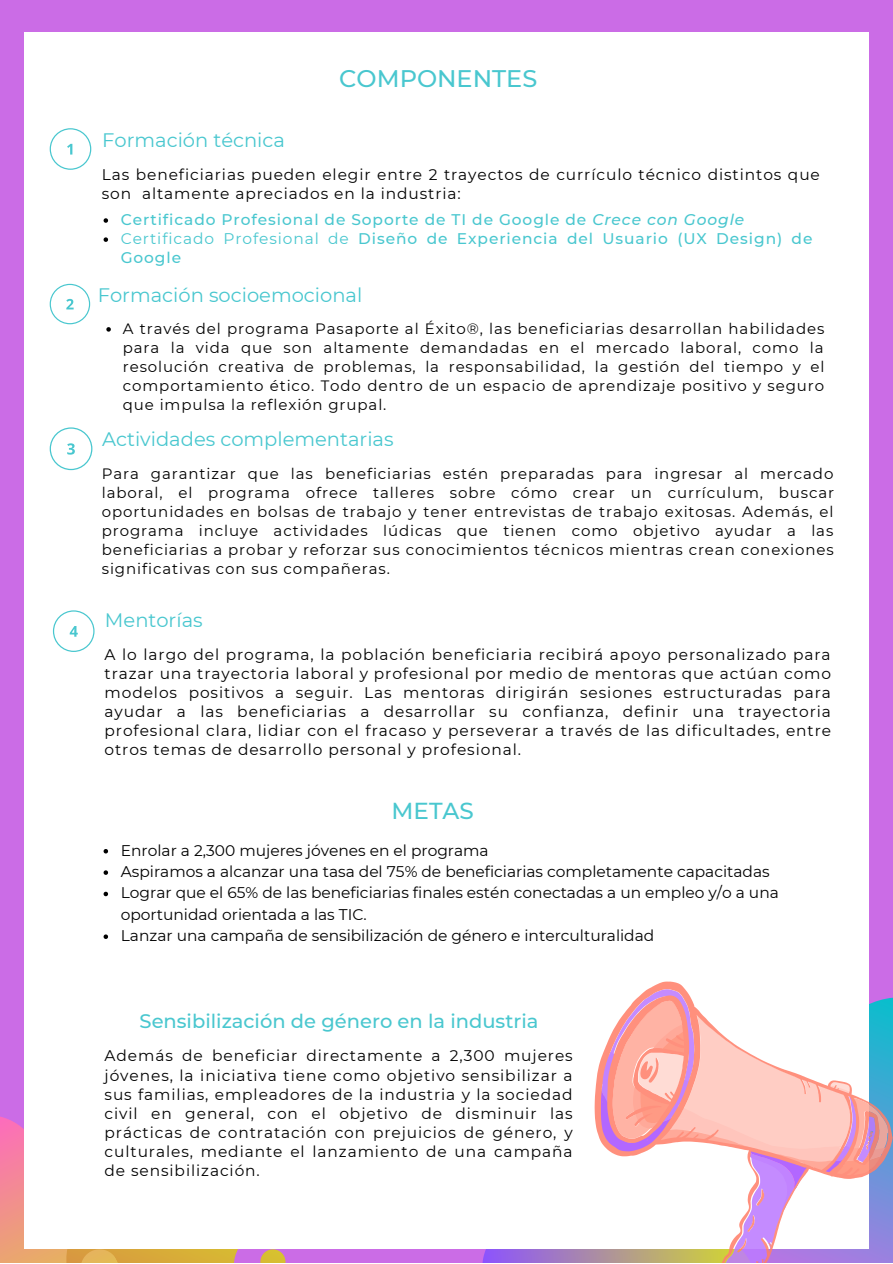
<style>
.page{position:relative;width:893px;height:1264px;background:#fff}
.page>*{position:absolute;margin:0;border:0;box-sizing:border-box;transform-origin:0 0}
.t1{font:500 24px "Montserrat";color:#49c7cf}
.t2{font:500 23.1px "Montserrat";color:#49c7cf}
.t3{font:19.5px "Montserrat";color:#49c7cf}
.t4{font:500 19.5px "Montserrat";color:#49c7cf}
.t5{font:15.45px/19px "Montserrat";color:#000;text-align:justify}
.t6{font:500 15.45px/19px "Montserrat";letter-spacing:.06em;color:#49c7cf}
.t7{font:15.45px/19px "Montserrat";letter-spacing:.06em;color:#000}
.t8{font:15px/19px "Montserrat";letter-spacing:.06em;color:#000;text-align:justify}
.s1{font-style:italic}
.s2{font-weight:400}
</style>
<div class="page">
<div style="left:0;top:0;width:892px;height:1262px;background:#cb6ce6"></div>
<svg style="left:135px;top:1248px;width:201px;height:14px"></svg>
<svg style="left:256px;top:1248px;width:33px;height:14px"></svg>
<svg style="left:0;top:1097px;width:135px;height:165px;background:#ea9490"></svg>
<div style="left:25px;top:32px;width:843px;height:1216px;background:#fff"></div>
<svg style="left:50px;top:128px;width:41px;height:42px"></svg>
<svg style="left:50px;top:427px;width:42px;height:43px"></svg>
<svg style="left:50px;top:284px;width:40px;height:40px"></svg>
<svg style="left:53px;top:610px;width:41px;height:42px"></svg>
<svg style="left:648px;top:981px;width:244px;height:281px"></svg>
<svg style="left:477px;top:989px;width:411px;height:273px"></svg>
<svg style="left:104px;top:218px;width:4px;height:5px"></svg>
<svg style="left:104px;top:237px;width:4px;height:5px"></svg>
<svg style="left:106px;top:327px;width:5px;height:4px"></svg>
<svg style="left:104px;top:849px;width:4px;height:4px"></svg>
<svg style="left:104px;top:870px;width:4px;height:4px"></svg>
<svg style="left:104px;top:891px;width:4px;height:5px"></svg>
<svg style="left:104px;top:934px;width:4px;height:5px"></svg>
<h1 class="t1" style="left:339px;top:64px;width:199px">COMPONENTES</h1>
<p class="t3" style="left:102px;top:128px;width:184px">Formación técnica</p>
<p class="t7" style="left:102px;top:164px;width:719px">Las beneficiarias pueden elegir entre 2 trayectos de currículo técnico distintos que son altamente apreciados en la industria:</p>
<p class="t6" style="left:121px;top:210px;width:693px">Certificado Profesional de Soporte de TI de Google de <span class="s1">Crece con Google<br></span><span class="s2">Certificado Profesional de</span> Diseño de Experiencia del Usuario (UX Design) de<br>Google</p>
<p class="t3" style="left:98px;top:283px;width:266px">Formación socioemocional</p>
<p class="t8" style="left:123px;top:319px;width:703px">A través del programa Pasaporte al Éxito®, las beneficiarias desarrollan habilidades para la vida que son altamente demandadas en el mercado laboral, como la resolución creativa de problemas, la responsabilidad, la gestión del tiempo y el comportamiento ético. Todo dentro de un espacio de aprendizaje positivo y seguro que impulsa la reflexión grupal.</p>
<p class="t3" style="left:102px;top:427px;width:293px">Actividades complementarias</p>
<p class="t8" style="left:102px;top:464px;width:734px">Para garantizar que las beneficiarias estén preparadas para ingresar al mercado laboral, el programa ofrece talleres sobre cómo crear un currículum, buscar oportunidades en bolsas de trabajo y tener entrevistas de trabajo exitosas. Además, el programa incluye actividades lúdicas que tienen como objetivo ayudar a las beneficiarias a probar y reforzar sus conocimientos técnicos mientras crean conexiones significativas con sus compañeras.</p>
<p class="t3" style="left:105px;top:607px;width:99px">Mentorías</p>
<p class="t5" style="left:104px;top:644px;width:728px">A lo largo del programa, la población beneficiaria recibirá apoyo personalizado para trazar una trayectoria laboral y profesional por medio de mentoras que actúan como modelos positivos a seguir. Las mentoras dirigirán sesiones estructuradas para ayudar a las beneficiarias a desarrollar su confianza, definir una trayectoria profesional clara, lidiar con el fracaso y perseverar a través de las dificultades, entre otros temas de desarrollo personal y profesional.</p>
<h2 class="t2" style="left:391px;top:797px;width:84px">METAS</h2>
<p class="t5" style="left:121px;top:839px;width:659px;line-height:21.3px;text-align:left">Enrolar a 2,300 mujeres jóvenes en el programa<br>Aspiramos a alcanzar una tasa del 75% de beneficiarias completamente capacitadas Lograr que el 65% de las beneficiarias finales estén conectadas a un empleo y/o a una oportunidad orientada a las TIC.<br>Lanzar una campaña de sensibilización de género e interculturalidad</p>
<p class="t4" style="left:140px;top:1009px;width:400px">Sensibilización de género en la industria</p>
<p class="t5" style="left:104px;top:1046px;width:469px">Además de beneficiar directamente a 2,300 mujeres jóvenes, la iniciativa tiene como objetivo sensibilizar a sus familias, empleadores de la industria y la sociedad civil en general, con el objetivo de disminuir las prácticas de contratación con prejuicios de género, y culturales, mediante el lanzamiento de una campaña de sensibilización.</p>
</div>
